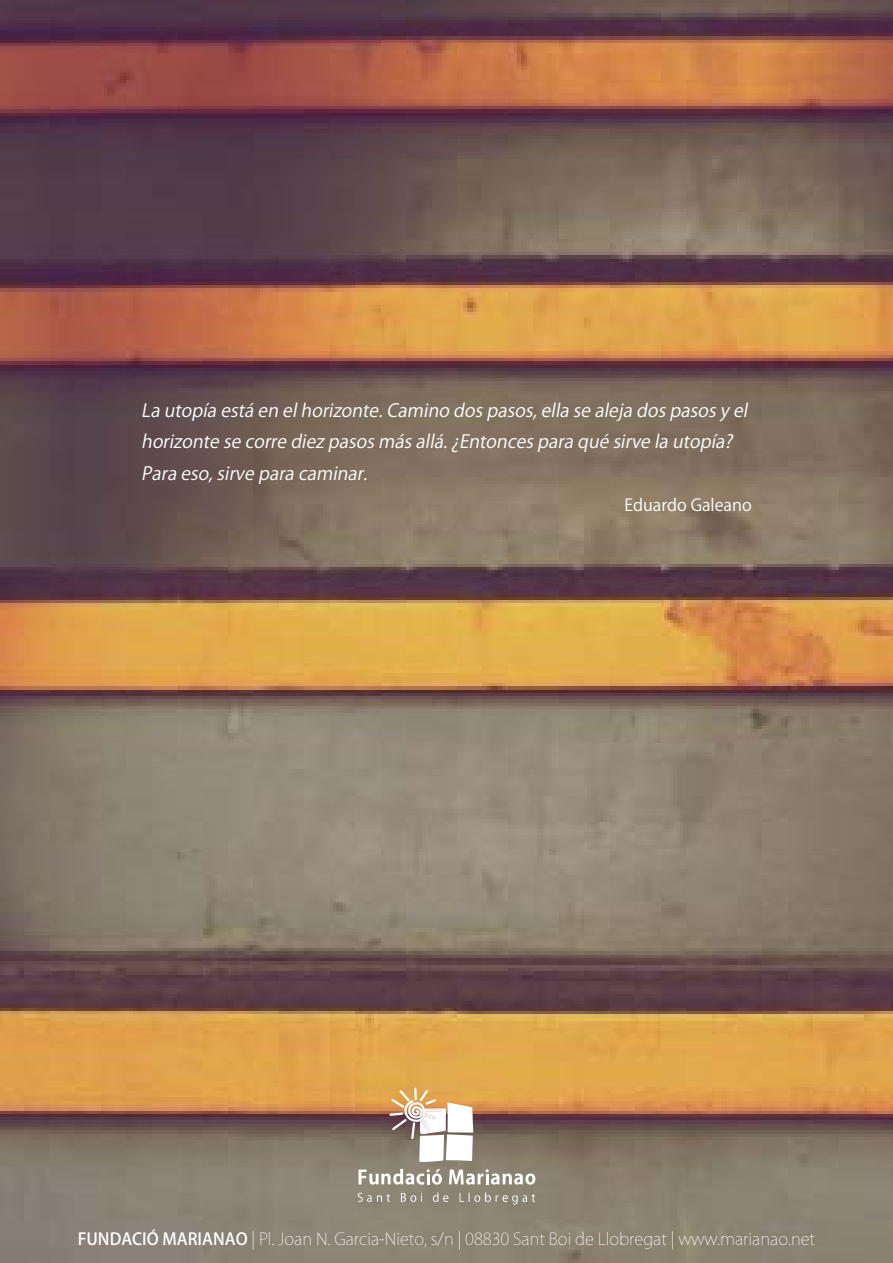
<style>
.page{position:relative;width:893px;height:1263px;background:#fff}
.page>*{position:absolute;margin:0;border:0;box-sizing:border-box;transform-origin:0 0}
.t1{font:italic 18px/31.5px "Koz Go Pr 6 N";color:#fff}
.t2{font:200 16.5px "Koz Go Pr 6 N";color:#fff}
.t3{font:16.5px "Koz Go Pr 6 N";color:#fff}
.s1{font-weight:500}
</style>
<div class="page">
<img style="left:0;top:0;width:893px;height:1263px">
<svg style="left:389px;top:1087px;width:84px;height:75px"></svg>
<svg style="left:449px;top:1169px;width:86px;height:16px"></svg>
<svg style="left:358px;top:1169px;width:84px;height:17px"></svg>
<svg style="left:433px;top:1192px;width:16px;height:10px"></svg>
<svg style="left:358px;top:1193px;width:32px;height:9px"></svg>
<svg style="left:460px;top:1192px;width:75px;height:13px"></svg>
<svg style="left:401px;top:1193px;width:21px;height:9px"></svg>
<p class="t1" style="left:141px;top:395px;width:613px">Lautopíaestáen elhorizonte.Camino dospasos,ellasealejadospasosyel horizontesecorrediezpasosmásallá.¿Entoncesparaquésirvelautopía?<br>Paraeso,sirveparacaminar.</p>
<p class="t3" style="left:625px;top:496px;width:129px">Eduardo Galeano</p>
<p class="t2" style="left:78px;top:1229px;width:739px"><span class="s1">FUNDACIÓ MARIANAO</span> | Pl. Joan N. Garcia-Nieto, s/n | 08830 Sant Boi de Llobregat | www.marianao.net</p>
</div>
